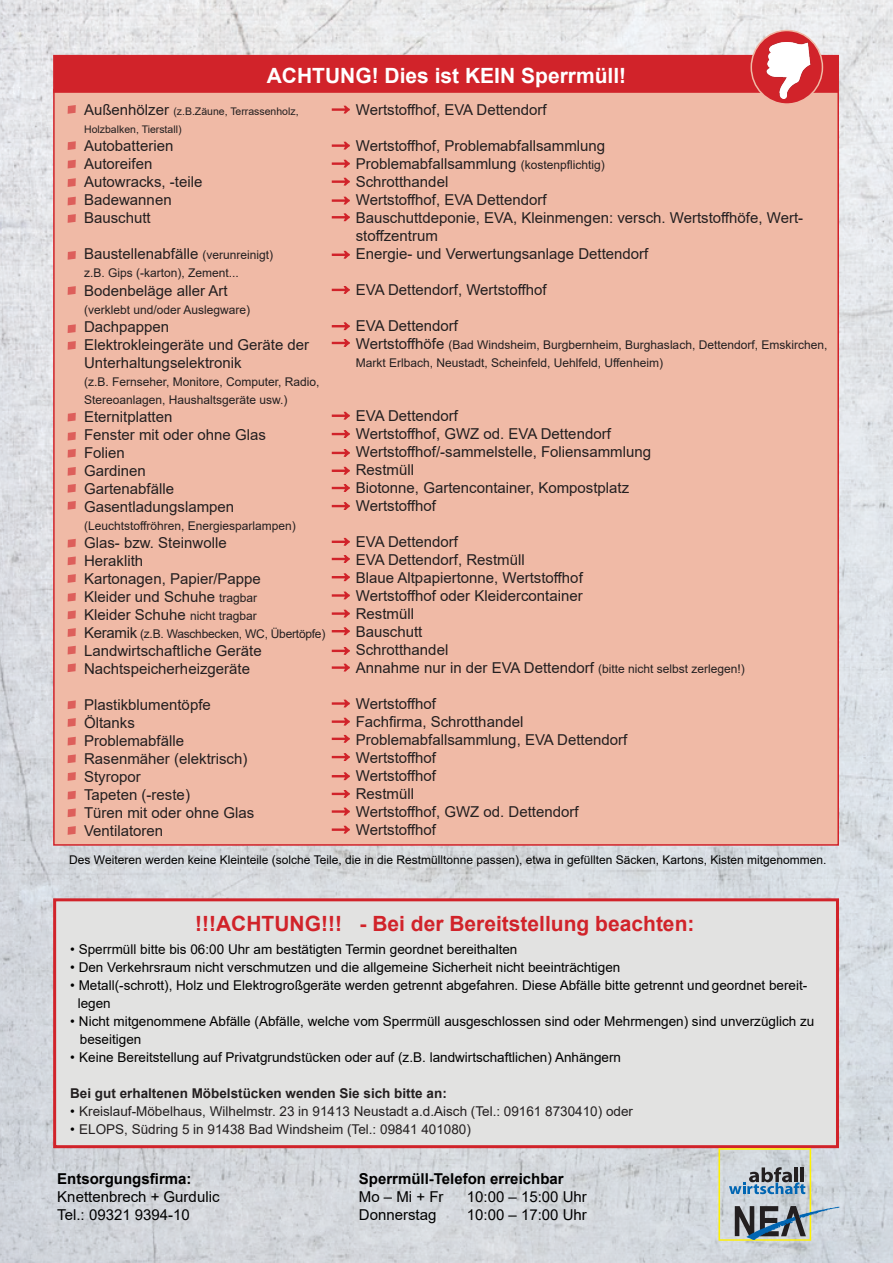
<style>
.page{position:relative;width:893px;height:1263px;background:#fff}
.page>*{position:absolute;margin:0;border:0;box-sizing:border-box;transform-origin:0 0}
.t1{font:700 21px "Arial";color:#d1232a}
.t2{font:700 21px "Arial";color:#fff}
.t3{font:15px/18px "Arial";color:#231f20}
.t4{font:15px/18px "Arial";color:#000}
.t5{font:700 15px "Arial";color:#000}
.t6{font:13.5px/18px "Arial";color:#000}
.t7{font:13.5px "Arial";color:#231f20}
.t8{font:700 13.5px "Arial";color:#231f20}
.t9{font:12px/18px "Arial";color:#231f20}
.t10{font:12px "Arial";color:#000}
.t11{font:12px "Arial";letter-spacing:-.02em;color:#231f20}
.t12{font:10.5px/18px "Arial";color:#231f20}
.s1{font-size:15px}
.s2{font-size:12px}
.s3{color:#000}
</style>
<div class="page">
<img style="left:0;top:0;width:893px;height:1263px">
<div style="left:53px;top:89px;width:786px;height:757px;background:#f0baa6;border:2px solid #d1232a"></div>
<div style="left:53px;top:55px;width:786px;height:38px;background:#d1232a;border:2px solid #d1232a"></div>
<svg style="left:68px;top:105px;width:8px;height:9px"></svg>
<svg style="left:68px;top:141px;width:8px;height:9px"></svg>
<svg style="left:68px;top:160px;width:8px;height:8px"></svg>
<svg style="left:68px;top:178px;width:8px;height:9px"></svg>
<svg style="left:68px;top:197px;width:8px;height:8px"></svg>
<svg style="left:68px;top:214px;width:8px;height:9px"></svg>
<svg style="left:68px;top:251px;width:8px;height:9px"></svg>
<svg style="left:68px;top:286px;width:8px;height:9px"></svg>
<svg style="left:68px;top:324px;width:8px;height:9px"></svg>
<svg style="left:68px;top:341px;width:8px;height:9px"></svg>
<svg style="left:68px;top:413px;width:8px;height:8px"></svg>
<svg style="left:68px;top:432px;width:8px;height:9px"></svg>
<svg style="left:68px;top:449px;width:8px;height:9px"></svg>
<svg style="left:68px;top:467px;width:8px;height:9px"></svg>
<svg style="left:68px;top:484px;width:8px;height:9px"></svg>
<svg style="left:68px;top:501px;width:8px;height:9px"></svg>
<svg style="left:68px;top:539px;width:8px;height:8px"></svg>
<svg style="left:68px;top:556px;width:8px;height:9px"></svg>
<svg style="left:68px;top:574px;width:8px;height:9px"></svg>
<svg style="left:68px;top:593px;width:8px;height:8px"></svg>
<svg style="left:68px;top:610px;width:8px;height:9px"></svg>
<svg style="left:68px;top:628px;width:8px;height:9px"></svg>
<svg style="left:68px;top:646px;width:8px;height:8px"></svg>
<svg style="left:68px;top:663px;width:8px;height:9px"></svg>
<svg style="left:68px;top:700px;width:8px;height:9px"></svg>
<svg style="left:68px;top:718px;width:8px;height:9px"></svg>
<svg style="left:68px;top:737px;width:8px;height:8px"></svg>
<svg style="left:68px;top:754px;width:8px;height:9px"></svg>
<svg style="left:68px;top:772px;width:8px;height:9px"></svg>
<svg style="left:68px;top:791px;width:8px;height:8px"></svg>
<svg style="left:68px;top:808px;width:8px;height:9px"></svg>
<svg style="left:68px;top:826px;width:8px;height:9px"></svg>
<svg style="left:331px;top:105px;width:19px;height:9px"></svg>
<svg style="left:331px;top:141px;width:19px;height:9px"></svg>
<svg style="left:331px;top:159px;width:19px;height:9px"></svg>
<svg style="left:331px;top:177px;width:19px;height:9px"></svg>
<svg style="left:331px;top:196px;width:19px;height:9px"></svg>
<svg style="left:331px;top:213px;width:19px;height:9px"></svg>
<svg style="left:331px;top:250px;width:19px;height:9px"></svg>
<svg style="left:331px;top:286px;width:19px;height:8px"></svg>
<svg style="left:331px;top:322px;width:19px;height:9px"></svg>
<svg style="left:331px;top:339px;width:19px;height:8px"></svg>
<svg style="left:331px;top:411px;width:19px;height:9px"></svg>
<svg style="left:331px;top:430px;width:19px;height:8px"></svg>
<svg style="left:331px;top:449px;width:19px;height:8px"></svg>
<svg style="left:331px;top:466px;width:19px;height:9px"></svg>
<svg style="left:331px;top:484px;width:19px;height:8px"></svg>
<svg style="left:331px;top:502px;width:19px;height:8px"></svg>
<svg style="left:331px;top:537px;width:19px;height:9px"></svg>
<svg style="left:331px;top:555px;width:19px;height:8px"></svg>
<svg style="left:331px;top:573px;width:19px;height:9px"></svg>
<svg style="left:331px;top:591px;width:19px;height:9px"></svg>
<svg style="left:331px;top:609px;width:19px;height:9px"></svg>
<svg style="left:331px;top:627px;width:19px;height:9px"></svg>
<svg style="left:331px;top:647px;width:19px;height:8px"></svg>
<svg style="left:331px;top:663px;width:19px;height:9px"></svg>
<svg style="left:331px;top:699px;width:19px;height:9px"></svg>
<svg style="left:331px;top:717px;width:19px;height:9px"></svg>
<svg style="left:331px;top:734px;width:19px;height:9px"></svg>
<svg style="left:331px;top:753px;width:19px;height:8px"></svg>
<svg style="left:331px;top:772px;width:19px;height:9px"></svg>
<svg style="left:331px;top:790px;width:19px;height:8px"></svg>
<svg style="left:331px;top:807px;width:19px;height:9px"></svg>
<svg style="left:331px;top:825px;width:19px;height:9px"></svg>
<svg style="left:751px;top:31px;width:71px;height:73px"></svg>
<div style="left:750px;top:30px;width:73px;height:75px;border:2px solid #f0baa6;border-radius:50%"></div>
<img style="left:754px;top:43px;width:69px;height:55px">
<div style="left:53px;top:898px;width:786px;height:250px;background:#e2e2e1;border:3px solid #d1232a"></div>
<svg style="left:718px;top:1148px;width:121px;height:93px;background:#afb9b6"></svg>
<h1 class="t2" style="left:267px;top:60px;width:361px">ACHTUNG! Dies ist KEIN Sperrmüll!</h1>
<p class="t12" style="left:84px;top:102px;width:216px"><span class="s1">Außenhölzer</span> (z.B.Zäune, Terrassenholz,<br>Holzbalken, Tierstall)</p>
<p class="t3" style="left:84px;top:137px;width:120px">Autobatterien<br>Autoreifen<br>Autowracks, -teile<br>Badewannen<br>Bauschutt</p>
<p class="t3" style="left:84px;top:245px;width:191px">Baustellenabfälle <span class="s2">(verunreinigt)</span></p>
<p class="t9" style="left:84px;top:264px;width:156px">z.B. Gips (-karton), Zement...</p>
<p class="t3" style="left:84px;top:282px;width:145px">Bodenbeläge aller Art</p>
<p class="t9" style="left:84px;top:301px;width:168px">(verklebt und/oder Auslegware)</p>
<p class="t3" style="left:84px;top:318px;width:227px">Dachpappen<br>Elektrokleingeräte und Geräte der<br>Unterhaltungselektronik</p>
<p class="t9" style="left:84px;top:373px;width:237px">(z.B. Fernseher, Monitore, Computer, Radio,<br>Stereoanlagen, Haushaltsgeräte usw.)</p>
<p class="t3" style="left:84px;top:408px;width:183px">Eternitplatten<br>Fenster mit oder ohne Glas<br>Folien<br>Gardinen<br>Gartenabfälle<br>Gasentladungslampen</p>
<p class="t9" style="left:84px;top:517px;width:213px">(Leuchtstoffröhren, Energiesparlampen)</p>
<p class="t3" style="left:84px;top:534px;width:178px">Glas- bzw. Steinwolle<br>Heraklith<br>Kartonagen, Papier/Pappe<br>Kleider und Schuhe <span class="s2">tragbar<br></span>Kleider Schuhe <span class="s2">nicht tragbar</span></p>
<p class="t11" style="left:84px;top:626px;width:243px"><span class="s1">Keramik</span> (z.B. Waschbecken, WC, Übertöpfe)</p>
<p class="t3" style="left:84px;top:642px;width:179px">Landwirtschaftliche Geräte<br>Nachtspeicherheizgeräte</p>
<p class="t3" style="left:84px;top:696px;width:172px">Plastikblumentöpfe<br>Öltanks<br>Problemabfälle<br>Rasenmäher (elektrisch)<br>Styropor<br>Tapeten (-reste)<br>Türen mit oder ohne Glas<br>Ventilatoren</p>
<p class="t3" style="left:356px;top:101px;width:192px">Wertstoffhof, EVA Dettendorf</p>
<p class="t3" style="left:356px;top:137px;width:449px">Wertstoffhof, Problemabfallsammlung<br>Problemabfallsammlung <span class="s2">(kostenpflichtig)<br></span>Schrotthandel<br>Wertstoffhof, EVA Dettendorf<br>Bauschuttdeponie, EVA, Kleinmengen: versch. Wertstoffhöfe, Wert&shy;stoffzentrum<br>Energie- und Verwertungsanlage Dettendorf</p>
<p class="t3" style="left:356px;top:281px;width:192px">EVA Dettendorf, Wertstoffhof</p>
<p class="t3" style="left:356px;top:317px;width:104px">EVA Dettendorf</p>
<p class="t9" style="left:356px;top:336px;width:473px"><span class="s1">Wertstoffhöfe</span> (Bad Windsheim, Burgbernheim, Burghaslach, Dettendorf, Emskirchen,<br>Markt Erlbach, Neustadt, Scheinfeld, Uehlfeld, Uffenheim)</p>
<p class="t3" style="left:356px;top:407px;width:297px">EVA Dettendorf<br>Wertstoffhof, GWZ od. EVA Dettendorf<br>Wertstoffhof/-sammelstelle, Foliensammlung<br>Restmüll<br>Biotonne, Gartencontainer, Kompostplatz<br>Wertstoffhof</p>
<p class="t3" style="left:356px;top:533px;width:391px">EVA Dettendorf<br>EVA Dettendorf, Restmüll<br>Blaue Altpapiertonne, Wertstoffhof<br>Wertstoffhof oder Kleidercontainer<br>Restmüll<br>Bauschutt<br>Schrotthandel<br>Annahme nur in der EVA Dettendorf <span class="s2">(bitte nicht selbst zerlegen!)</span></p>
<p class="t3" style="left:356px;top:695px;width:273px">Wertstoffhof<br>Fachfirma, Schrotthandel<br>Problemabfallsammlung, EVA Dettendorf<br>Wertstoffhof<br>Wertstoffhof<br>Restmüll<br>Wertstoffhof, GWZ od. Dettendorf<br>Wertstoffhof</p>
<p class="t10" style="left:69px;top:852px;width:759px">Des Weiteren werden keine Kleinteile (solche Teile, die in die Restmülltonne passen), etwa in gefüllten Säcken, Kartons, Kisten mitgenommen.</p>
<h1 class="t1" style="left:195px;top:909px;width:501px">!!!ACHTUNG!!! - Bei der Bereitstellung beachten:</h1>
<p class="t6" style="left:70px;top:940px;width:449px">• Sperrmüll bitte bis 06:00 Uhr am bestätigten Termin geordnet bereithalten</p>
<p class="t6" style="left:70px;top:958px;width:552px">• Den Verkehrsraum nicht verschmutzen und die allgemeine Sicherheit nicht beeinträchtigen</p>
<p class="t6" style="left:78px;top:976px;width:731px;text-indent:-8px">• Metall(-schrott), Holz und Elektrogroßgeräte werden getrennt abgefahren. Diese Abfälle bitte getrennt und geordnet bereit&shy;legen</p>
<p class="t6" style="left:80px;top:1012px;width:736px;text-indent:-10px">• Nicht mitgenommene Abfälle (Abfälle, welche vom Sperrmüll ausgeschlossen sind oder Mehrmengen) sind unverzüglich zu beseitigen</p>
<p class="t6" style="left:70px;top:1048px;width:552px">• Keine Bereitstellung auf Privatgrundstücken oder auf (z.B. landwirtschaftlichen) Anhängern</p>
<p class="t8" style="left:70px;top:1083px;width:378px">Bei gut erhaltenen Möbelstücken wenden Sie sich bitte an:</p>
<p class="t7" style="left:70px;top:1102px;width:564px"><span class="s3">•</span> Kreislauf-Möbelhaus, Wilhelmstr. 23 in 91413 Neustadt a.d.Aisch (Tel.: 09161 8730410) oder</p>
<p class="t7" style="left:70px;top:1120px;width:402px"><span class="s3">•</span> ELOPS, Südring 5 in 91438 Bad Windsheim (Tel.: 09841 401080)</p>
<p class="t5" style="left:57px;top:1168px;width:136px">Entsorgungsfirma:</p>
<p class="t4" style="left:57px;top:1187px;width:164px">Knettenbrech + Gurdulic<br>Tel.: 09321 9394-10</p>
<p class="t5" style="left:359px;top:1168px;width:206px">Sperrmüll-Telefon erreichbar</p>
<p class="t4" style="left:359px;top:1187px;width:86px">Mo – Mi + Fr</p>
<p class="t4" style="left:467px;top:1187px;width:122px">10:00 – 15:00 Uhr</p>
<p class="t4" style="left:359px;top:1205px;width:79px">Donnerstag</p>
<p class="t4" style="left:467px;top:1205px;width:122px">10:00 – 17:00 Uhr</p>
</div>
